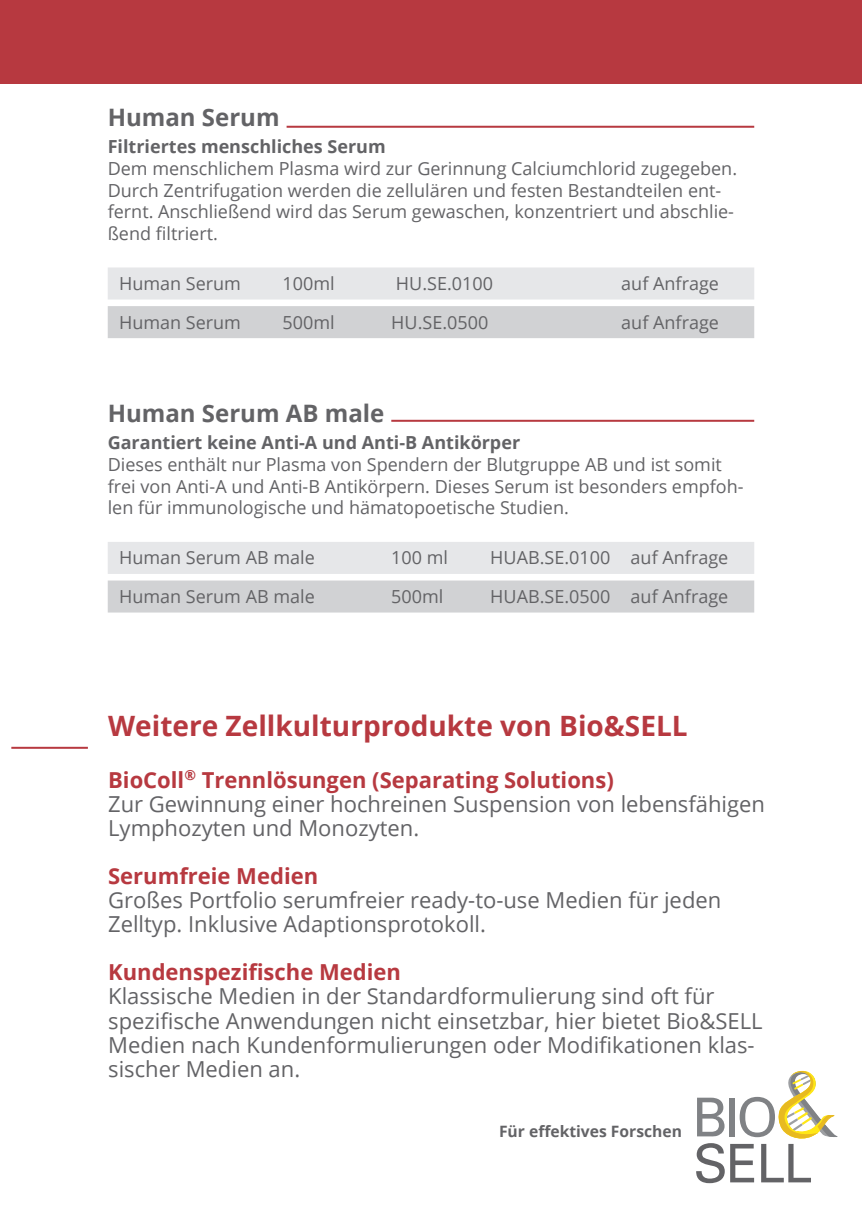
<style>
.page{position:relative;width:862px;height:1214px;background:#fff}
.page>*{position:absolute;margin:0;border:0;box-sizing:border-box;transform-origin:0 0}
.t1{font:700 28px "Open Sans";color:#b73940}
.t2{font:700 24px "Open Sans";color:#636366}
.t3{font:22px/24px "Open Sans";color:#636366}
.t4{font:700 22px "Open Sans";color:#b73940}
.t5{font:18px/21.6px "Open Sans";color:#636366}
.t6{font:700 18px "Open Sans";color:#636366}
.t7{font:700 15.6px "Open Sans";color:#636366}
.s1{font-weight:700;color:#b73940}
</style>
<div class="page">
<div style="left:0;top:0;width:862px;height:84px;background:#b73940"></div>
<svg style="left:696px;top:1070px;width:142px;height:112px"></svg>
<hr style="left:287px;top:126px;width:467px;height:2px;background:#b73940">
<hr style="left:11px;top:746px;width:77px;height:2px;background:#b73940">
<div style="left:108px;top:267px;width:646px;height:32px;background:#e6e7e9"></div>
<div style="left:108px;top:306px;width:646px;height:32px;background:#d1d2d4"></div>
<div style="left:108px;top:542px;width:646px;height:32px;background:#e6e7e9"></div>
<div style="left:108px;top:580px;width:646px;height:32px;background:#d1d2d4"></div>
<hr style="left:391px;top:420px;width:363px;height:2px;background:#b73940">
<h2 class="t2" style="left:108px;top:100px;width:173px">Human Serum</h2>
<p class="t6" style="left:108px;top:134px;width:279px">Filtriertes menschliches Serum</p>
<p class="t5" style="left:108px;top:157px;width:631px">Dem menschlichem Plasma wird zur Gerinnung Calciumchlorid zugegeben.<br>Durch Zentrifugation werden die zellulären und festen Bestandteilen ent&shy;fernt. Anschließend wird das Serum gewaschen, konzentriert und abschlie&shy;ßend filtriert.</p>
<p class="t5" style="left:119px;top:272px;width:123px">Human Serum</p>
<p class="t5" style="left:282px;top:272px;width:54px">100ml</p>
<p class="t5" style="left:396px;top:272px;width:99px">HU.SE.0100</p>
<p class="t5" style="left:621px;top:272px;width:99px">auf Anfrage</p>
<p class="t5" style="left:119px;top:311px;width:123px">Human Serum</p>
<p class="t5" style="left:282px;top:311px;width:54px">500ml</p>
<p class="t5" style="left:391px;top:311px;width:99px">HU.SE.0500</p>
<p class="t5" style="left:621px;top:311px;width:99px">auf Anfrage</p>
<h2 class="t2" style="left:108px;top:396px;width:278px">Human Serum AB male</h2>
<p class="t6" style="left:108px;top:430px;width:414px">Garantiert keine Anti-A und Anti-B Antikörper</p>
<p class="t5" style="left:108px;top:453px;width:637px">Dieses enthält nur Plasma von Spendern der Blutgruppe AB und ist somit frei von Anti-A und Anti-B Antikörpern. Dieses Serum ist besonders empfoh&shy;len für immunologische und hämatopoetische Studien.</p>
<p class="t5" style="left:119px;top:546px;width:197px">Human Serum AB male</p>
<p class="t5" style="left:391px;top:546px;width:58px">100 ml</p>
<p class="t5" style="left:490px;top:546px;width:239px">HUAB.SE.0100 auf Anfrage</p>
<p class="t5" style="left:119px;top:585px;width:197px">Human Serum AB male</p>
<p class="t5" style="left:391px;top:585px;width:54px">500ml</p>
<p class="t5" style="left:490px;top:585px;width:239px">HUAB.SE.0500 auf Anfrage</p>
<h1 class="t1" style="left:108px;top:705px;width:581px">Weitere Zellkulturprodukte von Bio&amp;SELL</h1>
<p class="t3" style="left:108px;top:767px;width:658px"><span class="s1">BioColl</span><sup>®</sup> <span class="s1">Trennlösungen (Separating Solutions)<br></span>Zur Gewinnung einer hochreinen Suspension von lebensfähigen<br>Lymphozyten und Monozyten.</p>
<p class="t4" style="left:108px;top:860px;width:211px">Serumfreie Medien</p>
<p class="t3" style="left:108px;top:887px;width:614px">Großes Portfolio serumfreier ready-to-use Medien für jeden<br>Zelltyp. Inklusive Adaptionsprotokoll.</p>
<p class="t4" style="left:108px;top:956px;width:294px">Kundenspezifische Medien</p>
<p class="t3" style="left:108px;top:983px;width:656px">Klassische Medien in der Standardformulierung sind oft für spezifische Anwendungen nicht einsetzbar, hier bietet Bio&amp;SELL Medien nach Kundenformulierungen oder Modifikationen klas&shy;sischer Medien an.</p>
<p class="t7" style="left:499px;top:1119px;width:184px">Für effektives Forschen</p>
</div>
